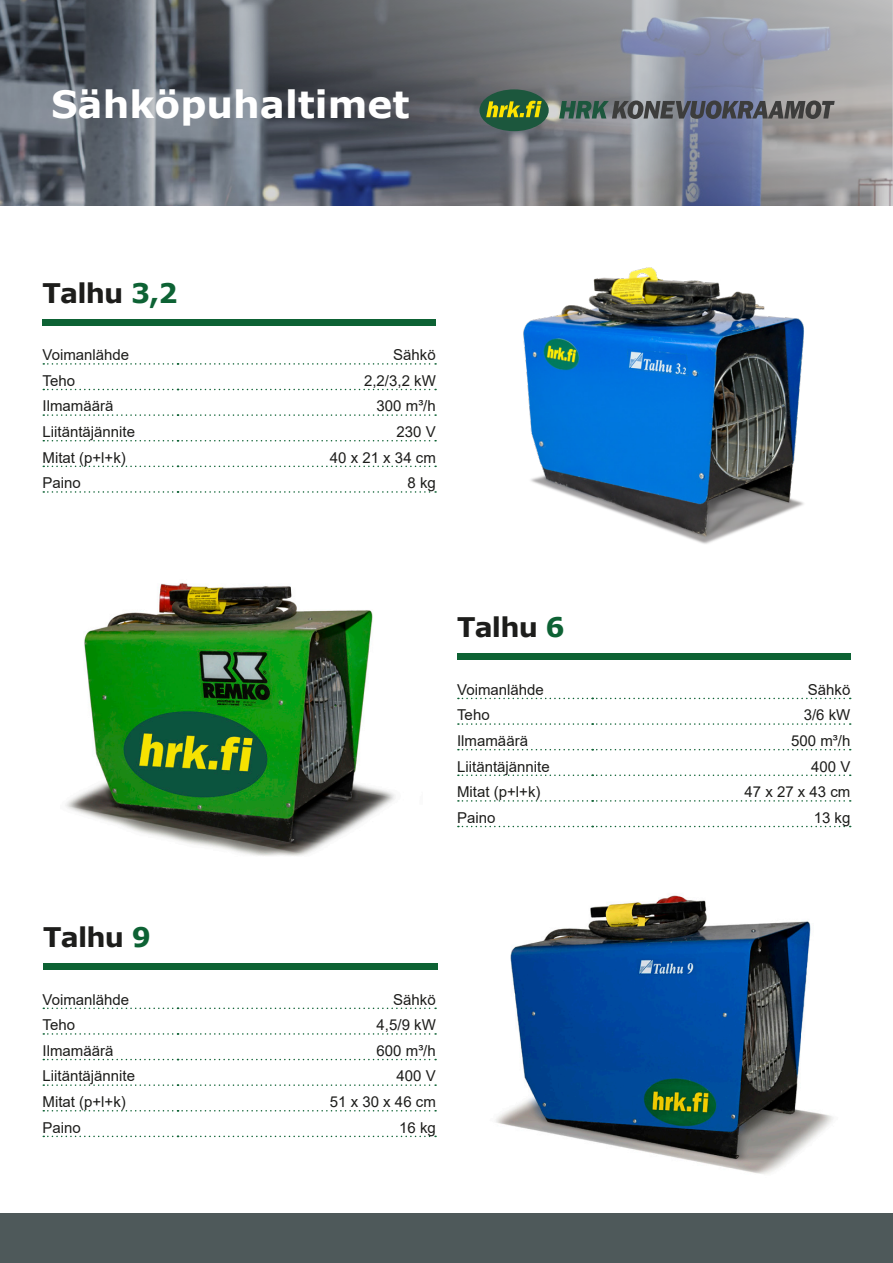
<style>
.page{position:relative;width:893px;height:1263px;background:#fff}
.page>*{position:absolute;margin:0;border:0;box-sizing:border-box;transform-origin:0 0}
.HRK_TuoteHead{font:700 37.5px "Verdana";color:#fff}
.t1{font:700 27px "Verdana";letter-spacing:-.03em;color:#1d1d1b}
.HRK_Table_Data_5mm{font:15px "Arial";color:#1d1d1b}
.s1{color:#0d6234}
</style>
<div class="page">
<svg style="left:0;top:0;width:893px;height:205px;background:#727680"></svg>
<svg style="left:43px;top:363px;width:393px;height:2px"></svg>
<svg style="left:43px;top:389px;width:393px;height:1px"></svg>
<svg style="left:43px;top:414px;width:393px;height:2px"></svg>
<svg style="left:43px;top:440px;width:393px;height:1px"></svg>
<svg style="left:43px;top:466px;width:393px;height:1px"></svg>
<svg style="left:43px;top:491px;width:393px;height:2px"></svg>
<div style="left:43px;top:320px;width:393px;height:6px;background:#0d6234"></div>
<svg style="left:559px;top:101px;width:276px;height:18px;background:#586062"></svg>
<div style="left:479px;top:89px;width:70px;height:42px;background:#1c573d;border-radius:50%"></div>
<svg style="left:486px;top:101px;width:56px;height:16px"></svg>
<div style="left:457px;top:653px;width:393px;height:7px;background:#0d6234"></div>
<div style="left:43px;top:963px;width:394px;height:6px;background:#0d6234"></div>
<div style="left:0;top:1213px;width:893px;height:50px;background:#4e595a"></div>
<svg style="left:458px;top:698px;width:393px;height:1px"></svg>
<svg style="left:458px;top:723px;width:393px;height:2px"></svg>
<svg style="left:458px;top:749px;width:393px;height:1px"></svg>
<svg style="left:458px;top:774px;width:393px;height:2px"></svg>
<svg style="left:458px;top:800px;width:393px;height:2px"></svg>
<svg style="left:458px;top:826px;width:393px;height:1px"></svg>
<svg style="left:43px;top:1007px;width:393px;height:2px"></svg>
<svg style="left:43px;top:1033px;width:393px;height:2px"></svg>
<svg style="left:43px;top:1059px;width:393px;height:1px"></svg>
<svg style="left:43px;top:1084px;width:393px;height:2px"></svg>
<svg style="left:43px;top:1110px;width:393px;height:1px"></svg>
<svg style="left:43px;top:1136px;width:393px;height:1px"></svg>
<img style="left:523px;top:267px;width:281px;height:277px">
<img style="left:65px;top:583px;width:330px;height:273px">
<img style="left:496px;top:895px;width:337px;height:279px">
<p class="HRK_TuoteHead" style="left:51px;top:78px;width:360px">Sähköpuhaltimet</p>
<p class="t1" style="left:43px;top:274px;width:137px">Talhu <span class="s1">3,2</span></p>
<p class="HRK_Table_Data_5mm" style="left:43px;top:345px;width:88px">Voimanlähde</p>
<p class="HRK_Table_Data_5mm" style="left:393px;top:345px;width:44px">Sähkö</p>
<p class="HRK_Table_Data_5mm" style="left:43px;top:370px;width:34px">Teho</p>
<p class="HRK_Table_Data_5mm" style="left:364px;top:370px;width:73px">2,2/3,2 kW</p>
<p class="HRK_Table_Data_5mm" style="left:43px;top:396px;width:72px">Ilmamäärä</p>
<p class="HRK_Table_Data_5mm" style="left:377px;top:396px;width:61px">300 m³/h</p>
<p class="HRK_Table_Data_5mm" style="left:43px;top:421px;width:94px">Liitäntäjännite</p>
<p class="HRK_Table_Data_5mm" style="left:397px;top:421px;width:41px">230 V</p>
<p class="HRK_Table_Data_5mm" style="left:43px;top:447px;width:85px">Mitat (p+l+k)</p>
<p class="HRK_Table_Data_5mm" style="left:330px;top:447px;width:107px">40 x 21 x 34 cm</p>
<p class="HRK_Table_Data_5mm" style="left:43px;top:473px;width:40px">Paino</p>
<p class="HRK_Table_Data_5mm" style="left:407px;top:473px;width:30px">8 kg</p>
<p class="t1" style="left:457px;top:608px;width:109px">Talhu <span class="s1">6</span></p>
<p class="HRK_Table_Data_5mm" style="left:457px;top:679px;width:88px">Voimanlähde</p>
<p class="HRK_Table_Data_5mm" style="left:808px;top:679px;width:44px">Sähkö</p>
<p class="HRK_Table_Data_5mm" style="left:457px;top:705px;width:34px">Teho</p>
<p class="HRK_Table_Data_5mm" style="left:804px;top:705px;width:48px">3/6 kW</p>
<p class="HRK_Table_Data_5mm" style="left:457px;top:730px;width:72px">Ilmamäärä</p>
<p class="HRK_Table_Data_5mm" style="left:791px;top:730px;width:61px">500 m³/h</p>
<p class="HRK_Table_Data_5mm" style="left:457px;top:756px;width:94px">Liitäntäjännite</p>
<p class="HRK_Table_Data_5mm" style="left:811px;top:756px;width:41px">400 V</p>
<p class="HRK_Table_Data_5mm" style="left:457px;top:781px;width:85px">Mitat (p+l+k)</p>
<p class="HRK_Table_Data_5mm" style="left:745px;top:781px;width:107px">47 x 27 x 43 cm</p>
<p class="HRK_Table_Data_5mm" style="left:457px;top:807px;width:40px">Paino</p>
<p class="HRK_Table_Data_5mm" style="left:814px;top:807px;width:38px">13 kg</p>
<p class="t1" style="left:43px;top:918px;width:109px">Talhu <span class="s1">9</span></p>
<p class="HRK_Table_Data_5mm" style="left:43px;top:989px;width:88px">Voimanlähde</p>
<p class="HRK_Table_Data_5mm" style="left:393px;top:989px;width:44px">Sähkö</p>
<p class="HRK_Table_Data_5mm" style="left:43px;top:1014px;width:34px">Teho</p>
<p class="HRK_Table_Data_5mm" style="left:377px;top:1014px;width:61px">4,5/9 kW</p>
<p class="HRK_Table_Data_5mm" style="left:43px;top:1040px;width:72px">Ilmamäärä</p>
<p class="HRK_Table_Data_5mm" style="left:377px;top:1040px;width:61px">600 m³/h</p>
<p class="HRK_Table_Data_5mm" style="left:43px;top:1066px;width:94px">Liitäntäjännite</p>
<p class="HRK_Table_Data_5mm" style="left:397px;top:1066px;width:41px">400 V</p>
<p class="HRK_Table_Data_5mm" style="left:43px;top:1091px;width:85px">Mitat (p+l+k)</p>
<p class="HRK_Table_Data_5mm" style="left:330px;top:1091px;width:107px">51 x 30 x 46 cm</p>
<p class="HRK_Table_Data_5mm" style="left:43px;top:1117px;width:40px">Paino</p>
<p class="HRK_Table_Data_5mm" style="left:399px;top:1117px;width:38px">16 kg</p>
</div>
